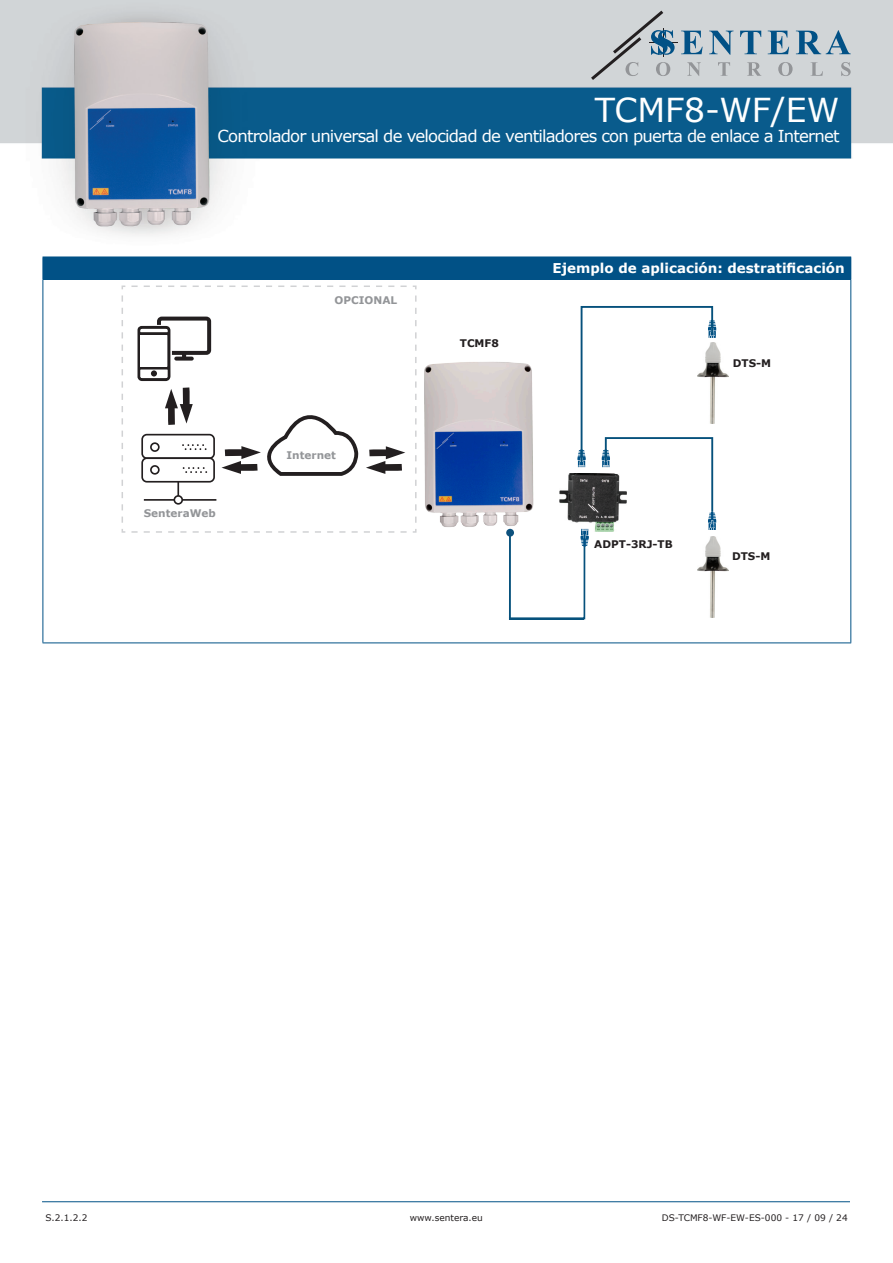
<style>
.page{position:relative;width:893px;height:1263px;background:#fff}
.page>*{position:absolute;margin:0;border:0;box-sizing:border-box;transform-origin:0 0}
.t1{font:33px "Verdana";color:#fff}
.t2{font:16.5px "Verdana";letter-spacing:-.05em;color:#fff}
.head-table{font:700 13.5px "Verdana";color:#fff}
.t3{font:700 10.5px "Verdana";color:#231f20}
.t4{font:700 10.5px "Verdana";color:#939598}
.t5{font:9px "Verdana";color:#231f20}
</style>
<div class="page">
<hr style="left:42px;top:1201px;width:808px;height:1px;background:#015186">
<img style="left:0;top:0;width:893px;height:236px">
<svg style="left:718px;top:62px;width:12px;height:14px"></svg>
<svg style="left:747px;top:62px;width:14px;height:14px"></svg>
<svg style="left:778px;top:62px;width:15px;height:14px"></svg>
<svg style="left:810px;top:62px;width:13px;height:14px"></svg>
<svg style="left:841px;top:62px;width:10px;height:14px"></svg>
<svg style="left:709px;top:31px;width:24px;height:24px"></svg>
<svg style="left:740px;top:31px;width:21px;height:23px"></svg>
<svg style="left:768px;top:31px;width:21px;height:23px"></svg>
<svg style="left:796px;top:30px;width:55px;height:24px"></svg>
<svg style="left:591px;top:11px;width:112px;height:69px;background:#b7c0c5"></svg>
<div style="left:43px;top:257px;width:808px;height:22px;background:#015186"></div>
<hr style="left:43px;top:280px;width:1px;height:362px;background:#015186">
<hr style="left:850px;top:280px;width:1px;height:362px;background:#015186">
<hr style="left:43px;top:642px;width:808px;height:1px;background:#015186">
<hr style="left:43px;top:279px;width:808px;height:1px;background:#015186">
<img style="left:716px;top:344px;width:12px;height:34px">
<img style="left:716px;top:538px;width:12px;height:34px">
<hr style="left:509px;top:533px;width:2px;height:85px;background:#06517c">
<hr style="left:509px;top:617px;width:75px;height:2px;background:#06517c">
<svg style="left:577px;top:306px;width:139px;height:314px"></svg>
<img style="left:424px;top:347px;width:195px;height:189px">
<svg style="left:121px;top:285px;width:296px;height:248px"></svg>
<h1 class="t1" style="left:595px;top:87px;width:246px">TCMF8-WF/EW</h1>
<p class="t2" style="left:217px;top:124px;width:624px">Controlador universal de velocidad de ventiladores con puerta de enlace a Internet</p>
<p class="t4" style="left:144px;top:506px;width:74px">SenteraWeb</p>
<p class="t4" style="left:335px;top:293px;width:64px">OPCIONAL</p>
<p class="t4" style="left:287px;top:447px;width:51px">Internet</p>
<p class="t3" style="left:460px;top:336px;width:41px">TCMF8</p>
<p class="head-table" style="left:552px;top:259px;width:294px">Ejemplo de aplicación: destratificación</p>
<p class="t3" style="left:733px;top:356px;width:40px">DTS-M</p>
<p class="t3" style="left:594px;top:536px;width:80px">ADPT-3RJ-TB</p>
<p class="t3" style="left:732px;top:548px;width:40px">DTS-M</p>
<p class="t5" style="left:46px;top:1211px;width:44px">S.2.1.2.2</p>
<p class="t5" style="left:410px;top:1211px;width:75px">www.sentera.eu</p>
<p class="t5" style="left:662px;top:1211px;width:187px">DS-TCMF8-WF-EW-ES-000 - 17 / 09 / 24</p>
</div>
